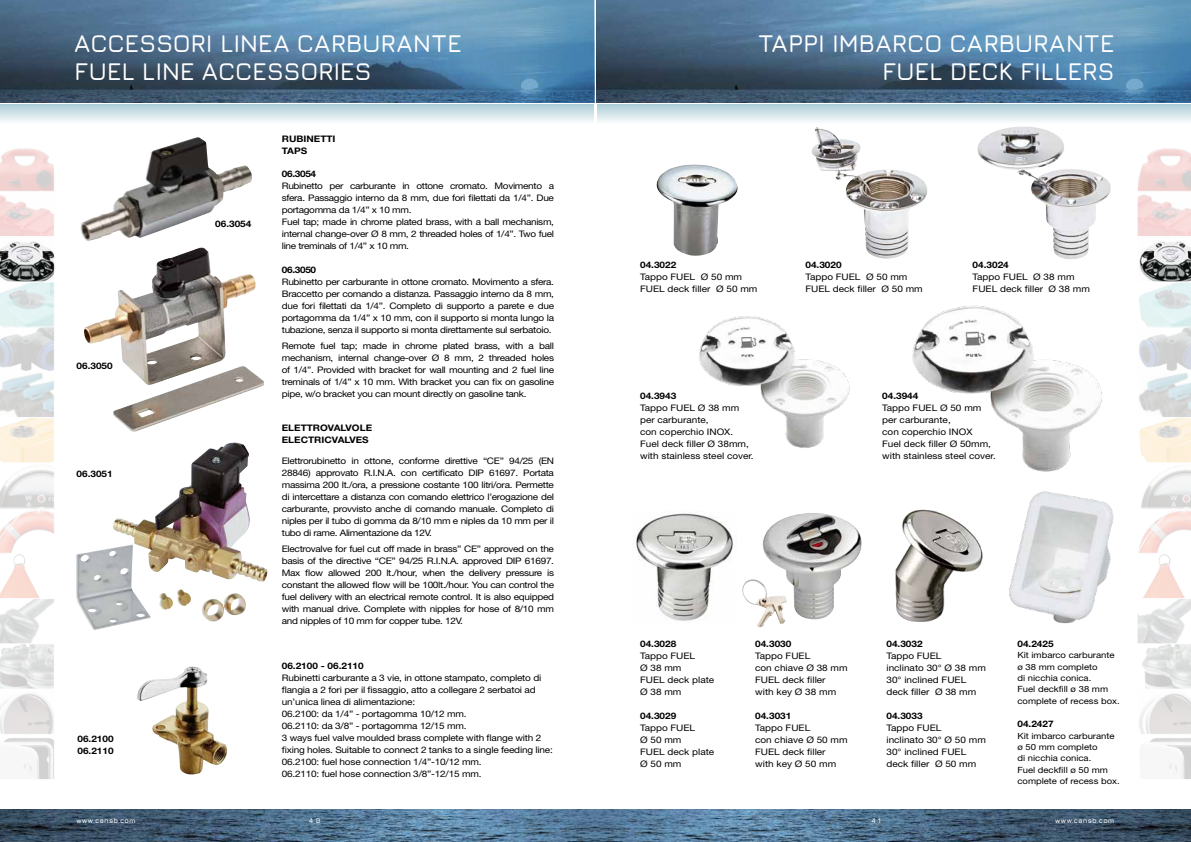
<style>
.page{position:relative;width:1191px;height:842px;background:#fff}
.page>*{position:absolute;margin:0;border:0;box-sizing:border-box;transform-origin:0 0}
.t1{font:600 25px/28px "Jura";letter-spacing:-.005em;color:#fff;text-align:right}
.t2{font:9px/12px "Helvetica Neue LT Std";letter-spacing:-.02em;color:#000;text-align:justify;scale:1.11 1}
.t3{font:9px/12px "Helvetica Neue LT Std";color:#000;scale:1.11 1}
.t4{font:700 9px/12px "Helvetica Neue LT Std";color:#000;scale:1.11 1}
.t5{font:8.6px/11.4px "Helvetica Neue LT Std";color:#000;scale:1.11 1}
.t6{font:700 7px "Jura";letter-spacing:.025em;color:#fff}
</style>
<div class="page">
<img style="left:0;top:810px;width:1191px;height:32px">
<div style="left:0;top:104px;width:594px;height:24px;background:linear-gradient(to bottom,#aeced8,#fff)"></div>
<div style="left:597px;top:104px;width:594px;height:24px;background:linear-gradient(to bottom,#aeced8,#fff)"></div>
<img style="left:597px;top:0;width:594px;height:103px">
<svg style="left:885px;top:0;width:306px;height:102px"></svg>
<img style="left:0;top:0;width:594px;height:103px">
<svg style="left:280px;top:0;width:314px;height:102px"></svg>
<svg style="left:1137px;top:148px;width:54px;height:631px"></svg>
<img style="left:656px;top:164px;width:82px;height:92px">
<img style="left:1009px;top:491px;width:105px;height:133px">
<img style="left:977px;top:126px;width:133px;height:134px">
<img style="left:811px;top:127px;width:116px;height:132px">
<img style="left:699px;top:316px;width:151px;height:132px">
<img style="left:912px;top:305px;width:190px;height:167px">
<img style="left:742px;top:513px;width:119px;height:114px">
<img style="left:636px;top:513px;width:98px;height:108px">
<img style="left:895px;top:509px;width:88px;height:113px">
<img style="left:84px;top:247px;width:180px;height:185px">
<img style="left:76px;top:548px;width:75px;height:82px">
<img style="left:159px;top:589px;width:87px;height:33px">
<img style="left:111px;top:442px;width:157px;height:140px">
<img style="left:80px;top:137px;width:172px;height:104px">
<img style="left:137px;top:666px;width:91px;height:109px">
<svg style="left:0;top:148px;width:55px;height:631px"></svg>
<h1 class="t1" style="left:74px;top:28px;width:389px;text-align:left">ACCESSORI LINEA CARBURANTE<br>FUEL LINE ACCESSORIES</h1>
<p class="t4" style="left:77px;top:359px;width:34px">06.3050</p>
<p class="t4" style="left:77px;top:468px;width:34px">06.3051</p>
<p class="t4" style="left:77px;top:733px;width:34px;line-height:11.2px">06.2100<br>06.2110</p>
<p class="t4" style="left:215px;top:218px;width:34px">06.3054</p>
<p class="t4" style="left:282px;top:133px;width:50px">RUBINETTI<br>TAPS</p>
<p class="t4" style="left:282px;top:167px;width:32px">06.3054</p>
<p class="t2" style="left:282px;top:179px;width:247px;text-align:left">Rubinetto per carburante in ottone cromato. Movimento a sfera. Passaggio interno da 8 mm, due fori filettati da 1/4”. Due portagomma da 1/4” x 10 mm.<br>Fuel tap; made in chrome plated brass, with a ball mechanism, internal change-over Ø 8 mm, 2 threaded holes of 1/4”. Two fuel line treminals of 1/4” x 10 mm.</p>
<p class="t4" style="left:282px;top:263px;width:32px">06.3050</p>
<p class="t2" style="left:282px;top:275px;width:247px">Rubinetto per carburante in ottone cromato. Movimento a sfera.<br>Braccetto per comando a distanza. Passaggio interno da 8 mm, due fori filettati da 1/4”. Completo di supporto a parete e due portagomma da 1/4” x 10 mm, con il supporto si monta lungo la tubazione, senza il supporto si monta direttamente sul serbatoio.</p>
<p class="t2" style="left:282px;top:339px;width:247px">Remote fuel tap; made in chrome plated brass, with a ball mechanism, internal change-over Ø 8 mm, 2 threaded holes of 1/4”. Provided with bracket for wall mounting and 2 fuel line treminals of 1/4” x 10 mm. With bracket you can fix on gasoline pipe, w/o bracket you can mount directly on gasoline tank.</p>
<p class="t4" style="left:282px;top:422px;width:83px">ELETTROVALVOLE<br>ELECTRICVALVES</p>
<p class="t2" style="left:282px;top:455px;width:247px">Elettrorubinetto in ottone, conforme direttive “CE” 94/25 (EN 28846) approvato R.I.N.A. con certificato DIP 61697. Portata massima 200 lt./ora, a pressione costante 100 litri/ora. Permette di intercettare a distanza con comando elettrico l’erogazione del carburante, provvisto anche di comando manuale. Completo di niples per il tubo di gomma da 8/10 mm e niples da 10 mm per il tubo di rame. Alimentazione da 12V.</p>
<p class="t2" style="left:282px;top:543px;width:247px">Electrovalve for fuel cut off made in brass” CE” approved on the basis of the directive “CE” 94/25 R.I.N.A. approved DIP 61697.<br>Max flow allowed 200 lt./hour, when the delivery pressure is constant the allowed flow will be 100lt./hour. You can control the fuel delivery with an electrical remote control. It is also equipped with manual drive. Complete with nipples for hose of 8/10 mm and nipples of 10 mm for copper tube. 12V.</p>
<p class="t4" style="left:282px;top:659px;width:75px">06.2100 - 06.2110</p>
<p class="t2" style="left:282px;top:671px;width:246px;text-align:left">Rubinetti carburante a 3 vie, in ottone stampato, completo di flangia a 2 fori per il fissaggio, atto a collegare 2 serbatoi ad un’unica linea di alimentazione:<br>06.2100: da 1/4” - portagomma 10/12 mm.<br>06.2110: da 3/8” - portagomma 12/15 mm.<br>3 ways fuel valve moulded brass complete with flange with 2 fixing holes. Suitable to connect 2 tanks to a single feeding line:<br>06.2100: fuel hose connection 1/4”-10/12 mm.<br>06.2110: fuel hose connection 3/8”-12/15 mm.</p>
<h1 class="t1" style="left:758px;top:28px;width:357px">TAPPI IMBARCO CARBURANTE<br>FUEL DECK FILLERS</h1>
<p class="t4" style="left:640px;top:259px;width:34px">04.3022</p>
<p class="t3" style="left:640px;top:271px;width:107px">Tappo FUEL Ø 50 mm<br>FUEL deck filler Ø 50 mm</p>
<p class="t4" style="left:640px;top:390px;width:34px">04.3943</p>
<p class="t3" style="left:640px;top:402px;width:104px">Tappo FUEL Ø 38 mm per carburante,<br>con coperchio INOX.<br>Fuel deck filler Ø 38mm, with stainless steel cover.</p>
<p class="t4" style="left:805px;top:259px;width:34px">04.3020</p>
<p class="t3" style="left:805px;top:271px;width:107px">Tappo FUEL Ø 50 mm<br>FUEL deck filler Ø 50 mm</p>
<p class="t4" style="left:972px;top:259px;width:34px">04.3024</p>
<p class="t3" style="left:972px;top:271px;width:107px">Tappo FUEL Ø 38 mm<br>FUEL deck filler Ø 38 mm</p>
<p class="t4" style="left:882px;top:390px;width:34px">04.3944</p>
<p class="t3" style="left:882px;top:402px;width:104px">Tappo FUEL Ø 50 mm per carburante,<br>con coperchio INOX<br>Fuel deck filler Ø 50mm, with stainless steel cover.</p>
<p class="t4" style="left:640px;top:637px;width:34px">04.3028</p>
<p class="t3" style="left:640px;top:649px;width:68px">Tappo FUEL<br>Ø 38 mm<br>FUEL deck plate<br>Ø 38 mm</p>
<p class="t4" style="left:640px;top:709px;width:34px">04.3029</p>
<p class="t3" style="left:640px;top:721px;width:68px">Tappo FUEL<br>Ø 50 mm<br>FUEL deck plate<br>Ø 50 mm</p>
<p class="t4" style="left:755px;top:637px;width:34px">04.3030</p>
<p class="t3" style="left:755px;top:649px;width:85px">Tappo FUEL<br>con chiave Ø 38 mm<br>FUEL deck filler<br>with key Ø 38 mm</p>
<p class="t4" style="left:755px;top:709px;width:34px">04.3031</p>
<p class="t3" style="left:755px;top:721px;width:85px">Tappo FUEL<br>con chiave Ø 50 mm<br>FUEL deck filler<br>with key Ø 50 mm</p>
<p class="t4" style="left:886px;top:637px;width:34px">04.3032</p>
<p class="t3" style="left:886px;top:649px;width:91px">Tappo FUEL<br>inclinato 30° Ø 38 mm<br>30° inclined FUEL deck filler Ø 38 mm</p>
<p class="t4" style="left:886px;top:709px;width:34px">04.3033</p>
<p class="t3" style="left:886px;top:721px;width:91px">Tappo FUEL<br>inclinato 30° Ø 50 mm<br>30° inclined FUEL deck filler Ø 50 mm</p>
<p class="t4" style="left:1017px;top:637px;width:34px">04.2425</p>
<p class="t5" style="left:1017px;top:649px;width:94px">Kit imbarco carburante ø 38 mm completo<br>di nicchia conica.<br>Fuel deckfill ø 38 mm complete of recess box.</p>
<p class="t4" style="left:1017px;top:718px;width:34px">04.2427</p>
<p class="t5" style="left:1017px;top:730px;width:94px">Kit imbarco carburante ø 50 mm completo<br>di nicchia conica.<br>Fuel deckfill ø 50 mm complete of recess box.</p>
<p class="t6" style="left:76px;top:815px;width:61px">www.cansb.com</p>
<p class="t6" style="left:871px;top:815px;width:11px">4 1</p>
<p class="t6" style="left:1055px;top:815px;width:61px">www.cansb.com</p>
<p class="t6" style="left:309px;top:815px;width:13px">4 0</p>
</div>
